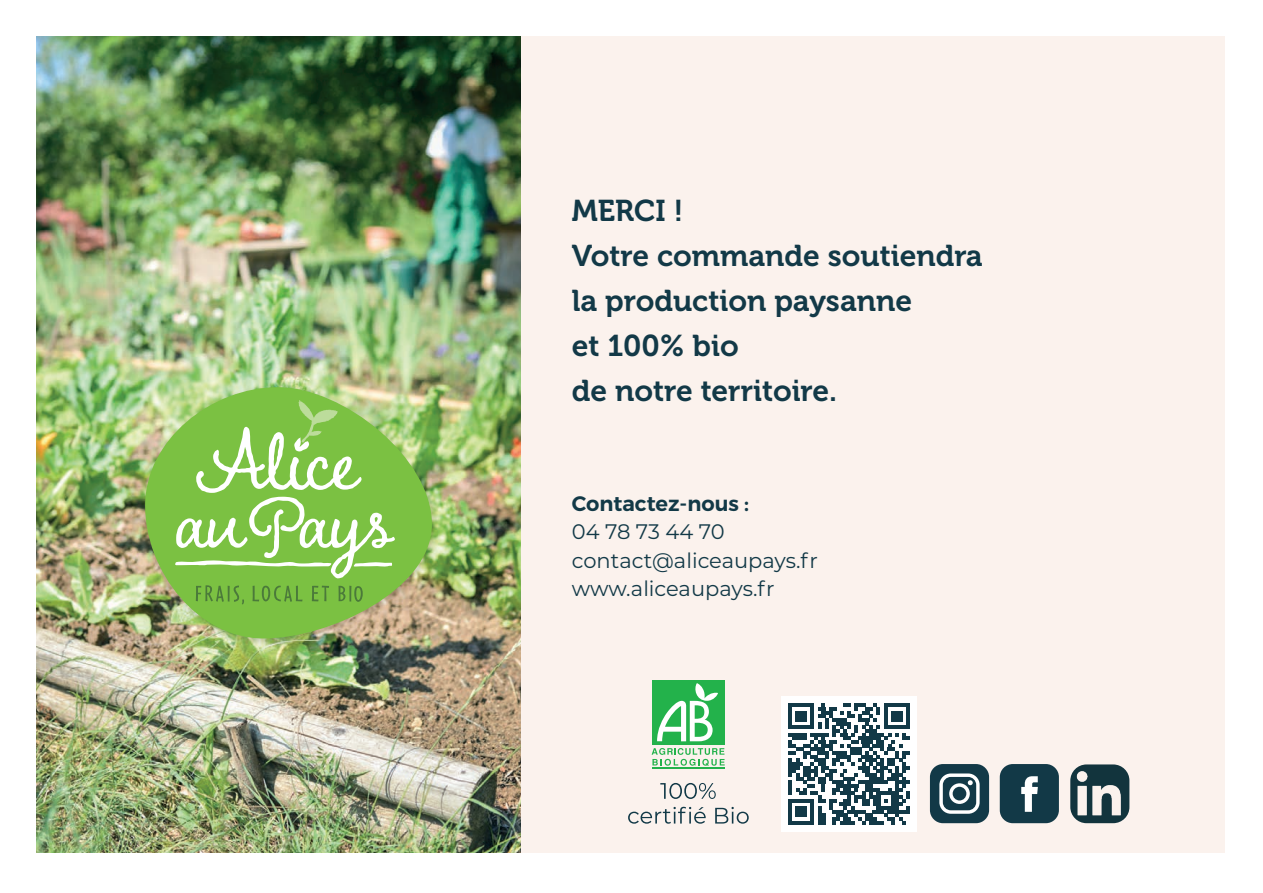
<style>
.page{position:relative;width:1263px;height:893px;background:#fff}
.page>*{position:absolute;margin:0;border:0;box-sizing:border-box;transform-origin:0 0}
.t1{font:30px/45px "Museo 700";color:#123947}
.t2{font:21px/28.5px "Montserrat";color:#123947}
.t3{font:600 21px "Montserrat";color:#123947}
</style>
<div class="page">
<div style="left:36px;top:36px;width:1188px;height:817px;background:#fbf2ed"></div>
<img style="left:36px;top:36px;width:485px;height:817px">
<div style="left:140px;top:383px;width:300px;height:265px;background:#231f20;opacity:.2"></div>
<img style="left:145px;top:387px;width:287px;height:251px">
<svg style="left:196px;top:585px;width:48px;height:19px"></svg>
<svg style="left:253px;top:586px;width:49px;height:16px"></svg>
<svg style="left:312px;top:586px;width:17px;height:15px"></svg>
<svg style="left:338px;top:586px;width:25px;height:16px"></svg>
<svg style="left:175px;top:400px;width:220px;height:178px;background:#94cc66"></svg>
<svg style="left:660px;top:783px;width:56px;height:16px"></svg>
<svg style="left:628px;top:807px;width:78px;height:17px"></svg>
<svg style="left:715px;top:807px;width:34px;height:17px"></svg>
<hr style="left:652px;top:767px;width:72px;height:2px;background:#23b24b">
<svg style="left:652px;top:748px;width:73px;height:18px"></svg>
<div style="left:652px;top:680px;width:72px;height:65px;background:#23b24b"></div>
<svg style="left:657px;top:683px;width:61px;height:58px"></svg>
<div style="left:781px;top:696px;width:136px;height:136px;background:#fff"></div>
<svg style="left:788px;top:703px;width:122px;height:122px"></svg>
<div style="left:930px;top:764px;width:59px;height:59px;background:#123947;border-radius:13px"></div>
<svg style="left:939px;top:773px;width:41px;height:41px"></svg>
<div style="left:1000px;top:764px;width:59px;height:59px;background:#123947;border-radius:13px"></div>
<svg style="left:1021px;top:776px;width:17px;height:36px"></svg>
<img style="left:1070px;top:764px;width:59px;height:59px">
<p class="t1" style="left:572px;top:189px;width:412px">MERCI !<br>Votre commande soutiendra la production paysanne<br>et 100% bio<br>de notre territoire.</p>
<p class="t3" style="left:572px;top:490px;width:179px">Contactez-nous :</p>
<p class="t2" style="left:572px;top:517px;width:247px">04 78 73 44 70 contact@aliceaupays.fr www.aliceaupays.fr</p>
</div>
